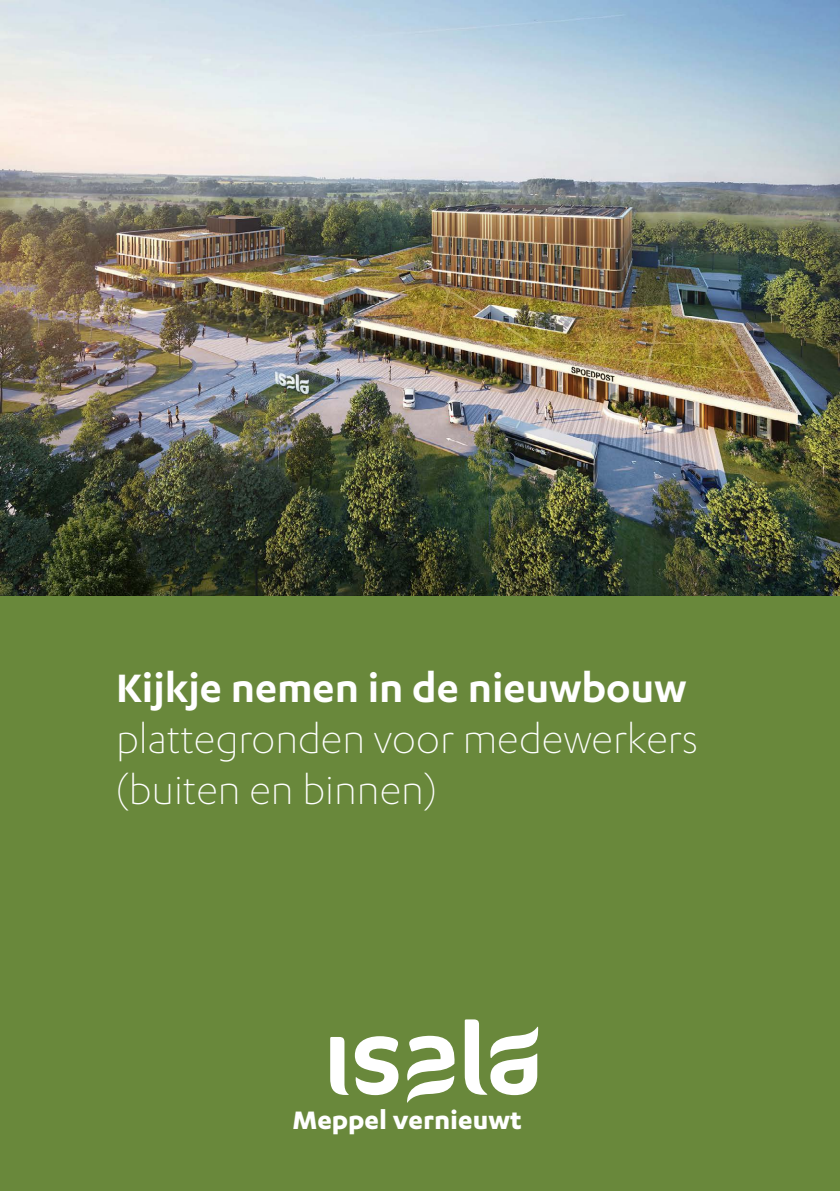
<style>
.page{position:relative;width:840px;height:1191px;background:#fff}
.page>*{position:absolute;margin:0;border:0;box-sizing:border-box;transform-origin:0 0}
.t1{font:300 46px/51px "Karbon";color:#fff}
.t2{font:600 46px "Karbon";color:#fff}
.t3{font:700 29.4px "Karbon";color:#fff}
</style>
<div class="page">
<div style="left:0;top:0;width:839px;height:1191px;background:#69883b"></div>
<img style="left:0;top:0;width:839px;height:595px">
<svg style="left:330px;top:1037px;width:18px;height:58px"></svg>
<svg style="left:407px;top:1035px;width:48px;height:67px"></svg>
<svg style="left:354px;top:1036px;width:44px;height:59px"></svg>
<svg style="left:464px;top:1019px;width:74px;height:76px"></svg>
<p class="t2" style="left:116px;top:662px;width:571px">Kijkje nemen in de nieuwbouw</p>
<p class="t1" style="left:116px;top:712px;width:583px">plattegronden voor medewerkers (buiten en binnen)</p>
<p class="t3" style="left:292px;top:1103px;width:231px">Meppel vernieuwt</p>
</div>
